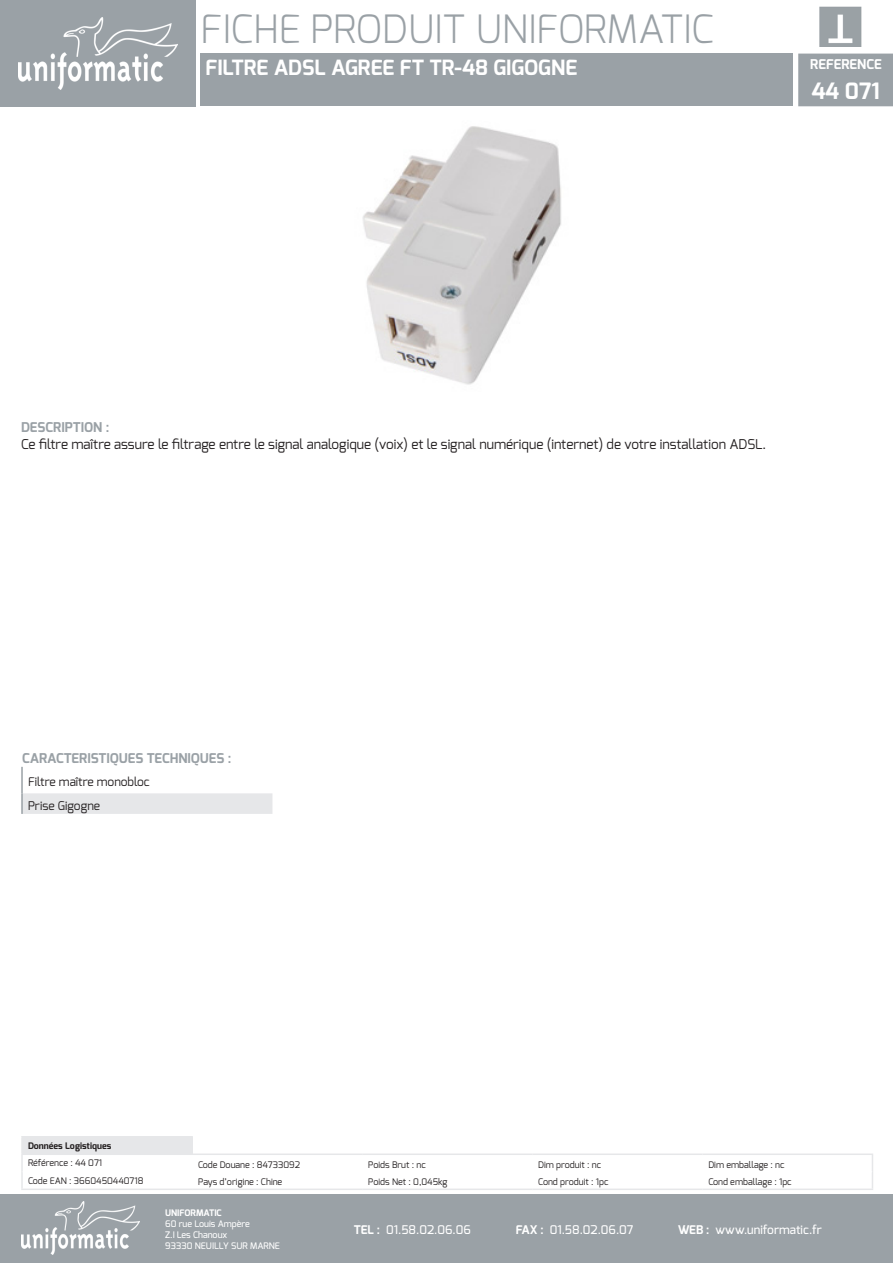
<style>
.page{position:relative;width:893px;height:1263px;background:#fff}
.page>*{position:absolute;margin:0;border:0;box-sizing:border-box;transform-origin:0 0}
.t1{font:300 39px "Exo";color:#9aa1a6}
.t2{font:700 22.5px "Exo";color:#fff}
.t3{font:700 21px "Exo";color:#fff}
.t4{font:13.5px "Exo";color:#231f20}
.t5{font:700 13.5px "Exo";color:#9aa1a6}
.t6{font:700 13.5px "Exo";color:#fff}
.t7{font:500 12px "Exo";color:#fff}
.t8{font:12px "Exo";color:#231f20}
.t9{font:9px "Exo";color:#231f20}
.t10{font:500 9px "Exo";color:#fff}
.t11{font:700 9px "Exo";color:#231f20}
.t12{font:700 9px "Exo";color:#fff}
.s1{font-weight:700}
</style>
<div class="page">
<div style="left:0;top:1195px;width:893px;height:68px;background:#9aa1a6"></div>
<img style="left:21px;top:1201px;width:118px;height:53px">
<div style="left:23px;top:793px;width:249px;height:21px;background:#e6e7e9"></div>
<hr style="left:21px;top:767px;width:2px;height:26px;background:#9aa1a6">
<hr style="left:21px;top:793px;width:2px;height:21px;background:#9aa1a6">
<div style="left:0;top:0;width:196px;height:106px;background:#9aa1a6"></div>
<img style="left:18px;top:17px;width:160px;height:73px">
<div style="left:798px;top:54px;width:95px;height:52px;background:#9aa1a6"></div>
<img style="left:819px;top:6px;width:43px;height:41px">
<div style="left:200px;top:54px;width:593px;height:52px;background:#9aa1a6"></div>
<hr style="left:21px;top:1188px;width:171px;height:2px;background:#e6e7e9">
<hr style="left:192px;top:1188px;width:170px;height:2px;background:#e6e7e9">
<hr style="left:362px;top:1188px;width:170px;height:2px;background:#e6e7e9">
<hr style="left:532px;top:1188px;width:170px;height:2px;background:#e6e7e9">
<hr style="left:702px;top:1188px;width:171px;height:2px;background:#e6e7e9">
<hr style="left:21px;top:1136px;width:172px;height:1px;background:#e6e7e9">
<svg style="left:21px;top:1137px;width:852px;height:52px"></svg>
<hr style="left:21px;top:1153px;width:171px;height:2px;background:#e6e7e9">
<img style="left:362px;top:126px;width:199px;height:259px">
<p class="t1" style="left:200px;top:3px;width:515px">FICHE PRODUIT UNIFORMATIC</p>
<p class="t3" style="left:206px;top:54px;width:373px">FILTRE ADSL AGREE FT TR-48 GIGOGNE</p>
<p class="t6" style="left:810px;top:56px;width:73px">REFERENCE</p>
<p class="t2" style="left:811px;top:77px;width:70px">44 071</p>
<p class="t5" style="left:21px;top:419px;width:90px">DESCRIPTION :</p>
<p class="t4" style="left:21px;top:435px;width:746px">Ce filtre maître assure le filtrage entre le signal analogique (voix) et le signal numérique (internet) de votre installation ADSL.</p>
<p class="t5" style="left:22px;top:749px;width:211px">CARACTERISTIQUES TECHNIQUES :</p>
<p class="t8" style="left:28px;top:774px;width:123px">Filtre maître monobloc</p>
<p class="t8" style="left:28px;top:798px;width:74px">Prise Gigogne</p>
<p class="t11" style="left:28px;top:1140px;width:85px">Données Logistiques</p>
<p class="t9" style="left:28px;top:1157px;width:76px">Référence : 44 071</p>
<p class="t9" style="left:198px;top:1158px;width:104px">Code Douane : 84733092</p>
<p class="t9" style="left:368px;top:1158px;width:59px">Poids Brut : nc</p>
<p class="t9" style="left:538px;top:1158px;width:64px">Dim produit : nc</p>
<p class="t9" style="left:708px;top:1158px;width:78px">Dim emballage : nc</p>
<p class="t9" style="left:28px;top:1175px;width:117px">Code EAN : 3660450440718</p>
<p class="t9" style="left:198px;top:1176px;width:86px">Pays d’origine : Chine</p>
<p class="t9" style="left:368px;top:1176px;width:81px">Poids Net : 0,045kg</p>
<p class="t9" style="left:538px;top:1176px;width:72px">Cond produit : 1pc</p>
<p class="t9" style="left:708px;top:1176px;width:85px">Cond emballage : 1pc</p>
<p class="t7" style="left:354px;top:1222px;width:119px"><span class="s1">TEL :</span> 01.58.02.06.06</p>
<p class="t7" style="left:516px;top:1222px;width:119px"><span class="s1">FAX :</span> 01.58.02.06.07</p>
<p class="t7" style="left:678px;top:1222px;width:145px"><span class="s1">WEB :</span> www.uniformatic.fr</p>
<p class="t12" style="left:165px;top:1207px;width:58px">UNIFORMATIC</p>
<p class="t10" style="left:165px;top:1218px;width:86px">60 rue Louis Ampère</p>
<p class="t10" style="left:165px;top:1229px;width:64px">Z.I Les Chanoux</p>
<p class="t10" style="left:165px;top:1239px;width:116px">93330 NEUILLY SUR MARNE</p>
</div>
